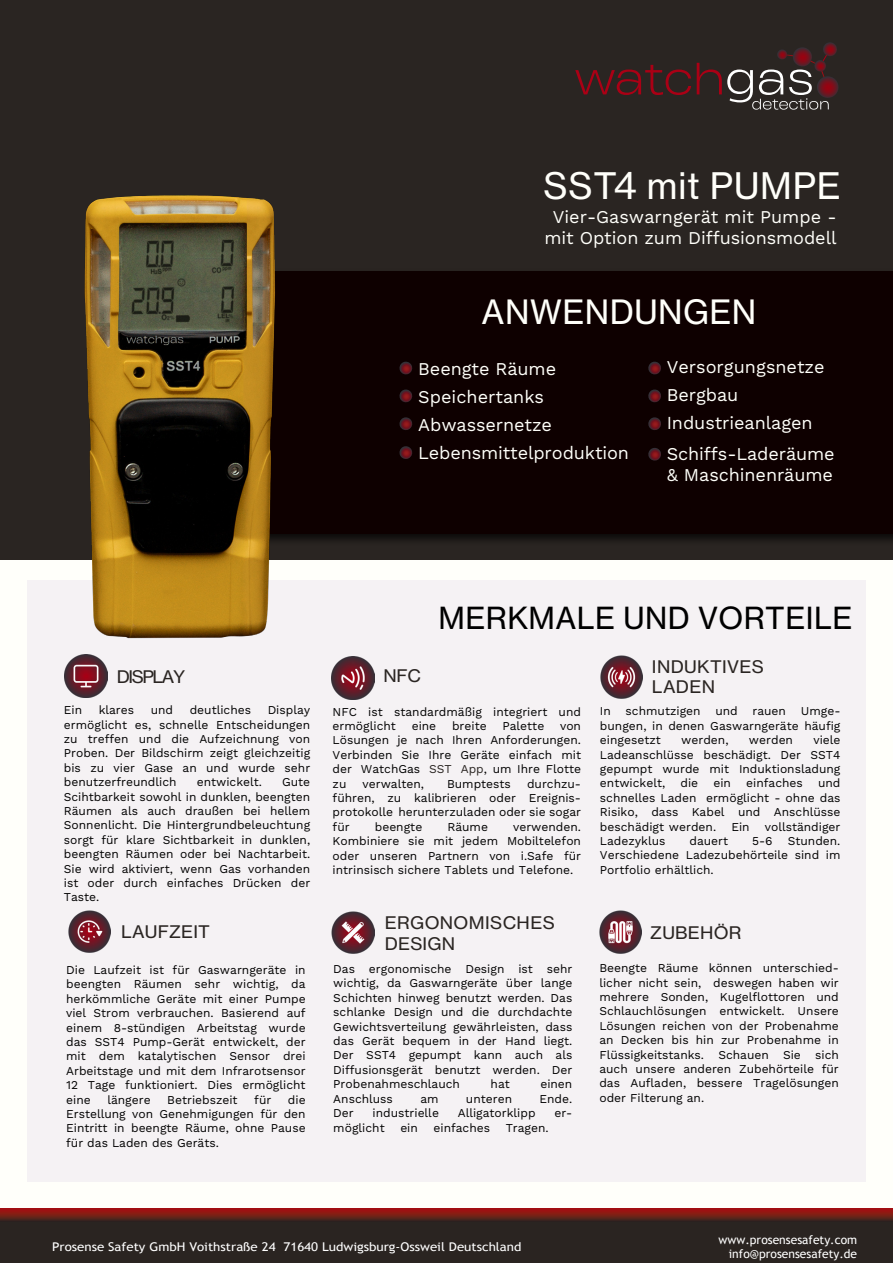
<style>
.page{position:relative;width:893px;height:1263px;background:#fffffa}
.page>*{position:absolute;margin:0;border:0;box-sizing:border-box;transform-origin:0 0}
.t1{font:36px "N Haas Grotesk TX Pro 55 Rg";letter-spacing:.02em;color:#fffffa}
.t2{font:33px "N Haas Grotesk TX Pro 55 Rg";letter-spacing:.015em;color:#fffffa}
.t3{font:30px "N Haas Grotesk TX Pro 55 Rg";letter-spacing:.015em;color:#000}
.t4{font:18px/28.2px "Work Sans";letter-spacing:-.005em;color:#fffffa}
.t5{font:17.1px/21.6px "N Haas Grotesk TX Pro 55 Rg";letter-spacing:.01em;color:#2a2522;scale:1.05 1}
.t6{font:17.1px "N Haas Grotesk TX Pro 55 Rg";letter-spacing:-.08em;color:#2a2522;scale:1.05 1}
.t7{font:12px/14.4px "Work Sans";color:#000;text-align:justify}
.t8{font:12px "Trebuchet MS";color:#fff;scale:1.1 1}
.t9{font:12px/14.4px "Trebuchet MS";color:#fff;text-align:right}
.s1{color:#2a2522}
</style>
<div class="page">
<div style="left:0;top:0;width:893px;height:560px;background:#2a2522"></div>
<div style="left:176px;top:268px;width:717px;height:278px;background:#000;opacity:.75"></div>
<div style="left:170px;top:271px;width:723px;height:262px;background:#0e0000"></div>
<div style="left:27px;top:580px;width:839px;height:602px;background:#f5f2f4"></div>
<img style="left:332px;top:657px;width:42px;height:42px">
<img style="left:68px;top:910px;width:43px;height:43px">
<img style="left:332px;top:911px;width:42px;height:42px">
<img style="left:600px;top:656px;width:43px;height:42px">
<img style="left:599px;top:911px;width:43px;height:42px">
<svg style="left:399px;top:362px;width:13px;height:13px"></svg>
<svg style="left:399px;top:389px;width:13px;height:14px"></svg>
<svg style="left:399px;top:417px;width:13px;height:13px"></svg>
<svg style="left:399px;top:446px;width:13px;height:13px"></svg>
<svg style="left:648px;top:362px;width:13px;height:13px"></svg>
<svg style="left:648px;top:389px;width:13px;height:14px"></svg>
<svg style="left:648px;top:417px;width:13px;height:13px"></svg>
<svg style="left:648px;top:448px;width:13px;height:13px"></svg>
<svg style="left:575px;top:42px;width:263px;height:68px"></svg>
<img style="left:84px;top:195px;width:207px;height:444px">
<img style="left:65px;top:655px;width:42px;height:42px">
<div style="left:0;top:1209px;width:893px;height:54px;background:#2a2421"></div>
<img style="left:0;top:1209px;width:893px;height:12px">
<p class="t1" style="left:544px;top:164px;width:299px">SST4 mit PUMPE</p>
<p class="t4" style="left:544px;top:207px;width:294px;line-height:21.1px;text-align:center">Vier-Gaswarngerät mit Pumpe - mit Option zum Diffusionsmodell</p>
<p class="t2" style="left:482px;top:291px;width:276px">ANWENDUNGEN</p>
<p class="t4" style="left:418px;top:355px;width:212px">Beengte Räume<br>Speichertanks<br>Abwassernetze<br>Lebensmittelproduktion</p>
<p class="t4" style="left:667px;top:354px;width:159px">Versorgungsnetze<br>Bergbau<br>Industrieanlagen</p>
<p class="t4" style="left:667px;top:443px;width:170px;line-height:21.6px">Schiffs-Laderäume &amp; Maschinenräume</p>
<p class="t3" style="left:439px;top:600px;width:415px">MERKMALE UND VORTEILE</p>
<p class="t6" style="left:117px;top:666px;width:67px">DISPLAY</p>
<p class="t5" style="left:383px;top:665px;width:37px">NFC</p>
<p class="t5" style="left:652px;top:656px;width:108px;line-height:20.4px">INDUKTIVES<br>LADEN</p>
<p class="t7" style="left:64px;top:703px;width:248px;text-indent:204px">Display ermöglicht es, schnelle Entscheidungen zu treffen und die Aufzeichnung von Proben. Der Bildschirm zeigt gleichzeitig bis zu vier Gase an und wurde sehr benutzerfreundlich</p>
<p class="t7" style="left:64px;top:703px;width:20px">Ein</p>
<p class="t7" style="left:99px;top:703px;width:37px">klares</p>
<p class="t7" style="left:151px;top:703px;width:24px">und</p>
<p class="t7" style="left:190px;top:703px;width:63px">deutliches</p>
<p class="t7" style="left:197px;top:775px;width:67px">entwickelt.</p>
<p class="t7" style="left:64px;top:775px;width:248px;text-indent:218px">Gute Scihtbarkeit sowohl in dunklen, beengten Räumen als auch draußen bei hellem Sonnenlicht. Die Hintergrundbeleuchtung sorgt für klare Sichtbarkeit in dunklen, beengten Räumen oder bei Nachtarbeit.<br>Sie wird aktiviert, wenn Gas vorhanden ist oder durch einfaches Drücken der Taste.</p>
<p class="t7" style="left:333px;top:705px;width:250px">NFC ist standardmäßig integriert und ermöglicht</p>
<p class="t7" style="left:412px;top:719px;width:26px">eine</p>
<p class="t7" style="left:452px;top:719px;width:36px">breite</p>
<p class="t7" style="left:502px;top:719px;width:43px">Palette</p>
<p class="t7" style="left:333px;top:719px;width:250px;text-indent:227px">von Lösungen je nach Ihren Anforderungen.<br>Verbinden Sie Ihre Geräte einfach mit der WatchGas <span class="s1">SST App</span>, um Ihre Flotte zu</p>
<p class="t7" style="left:333px;top:777px;width:250px;text-indent:194px">durchzu&shy;führen, zu kalibrieren oder Ereignis&shy;protokolle herunterzuladen oder sie sogar für</p>
<p class="t7" style="left:363px;top:777px;width:63px">verwalten,</p>
<p class="t7" style="left:447px;top:777px;width:65px">Bumptests</p>
<p class="t7" style="left:333px;top:820px;width:250px;text-indent:180px">verwenden.<br>Kombiniere sie mit jedem Mobiltelefon oder unseren Partnern von i.Safe für intrinsisch sichere Tablets und Telefone.</p>
<p class="t7" style="left:375px;top:820px;width:49px">beengte</p>
<p class="t7" style="left:447px;top:820px;width:42px">Räume</p>
<p class="t7" style="left:600px;top:705px;width:242px">In schmutzigen und rauen Umge&shy;bungen, in denen Gaswarngeräte häufig eingesetzt</p>
<p class="t7" style="left:600px;top:733px;width:242px;text-indent:213px">viele Ladeanschlüsse beschädigt. Der SST4 gepumpt wurde mit Induktionsladung entwickelt,</p>
<p class="t7" style="left:681px;top:733px;width:49px">werden,</p>
<p class="t7" style="left:749px;top:733px;width:46px">werden</p>
<p class="t7" style="left:680px;top:777px;width:19px">die</p>
<p class="t7" style="left:713px;top:777px;width:19px">ein</p>
<p class="t7" style="left:746px;top:777px;width:58px">einfaches</p>
<p class="t7" style="left:600px;top:777px;width:242px;text-indent:218px">und schnelles Laden ermöglicht - ohne das Risiko, dass Kabel und Anschlüsse beschädigt werden.</p>
<p class="t7" style="left:731px;top:820px;width:20px">Ein</p>
<p class="t7" style="left:765px;top:820px;width:77px">vollständiger</p>
<p class="t7" style="left:600px;top:834px;width:242px;text-indent:188px">Stunden.<br>Verschiedene Ladezubehörteile sind im Portfolio erhältlich.</p>
<p class="t7" style="left:600px;top:834px;width:67px">Ladezyklus</p>
<p class="t7" style="left:689px;top:834px;width:40px">dauert</p>
<p class="t7" style="left:752px;top:834px;width:22px">5-6</p>
<p class="t5" style="left:121px;top:921px;width:86px">LAUFZEIT</p>
<p class="t5" style="left:385px;top:912px;width:163px">ERGONOMISCHES<br>DESIGN</p>
<p class="t7" style="left:66px;top:963px;width:241px">Die Laufzeit ist für Gaswarngeräte in beengten Räumen sehr wichtig, da herkömmliche Geräte mit einer Pumpe viel Strom verbrauchen. Basierend auf einem 8-stündigen Arbeitstag wurde das SST4 Pump-Gerät entwickelt, der mit dem katalytischen Sensor drei Arbeitstage und mit dem Infrarotsensor 12 Tage funktioniert. Dies ermöglicht eine</p>
<p class="t7" style="left:107px;top:1093px;width:45px">längere</p>
<p class="t7" style="left:167px;top:1093px;width:72px">Betriebszeit</p>
<p class="t7" style="left:254px;top:1093px;width:19px">für</p>
<p class="t7" style="left:66px;top:1093px;width:241px;text-indent:222px">die Erstellung von Genehmigungen für den Eintritt in beengte Räume, ohne Pause für das Laden des Geräts.</p>
<p class="t7" style="left:333px;top:962px;width:241px">Das ergonomische Design ist sehr wichtig, da Gaswarngeräte über lange Schichten hinweg benutzt werden. Das schlanke Design und die durchdachte Gewichtsverteilung gewährleisten, dass das Gerät bequem in der Hand liegt.<br>Der SST4 gepumpt kann auch als Diffusionsgerät benutzt werden. Der Probenahmeschlauch</p>
<p class="t7" style="left:491px;top:1078px;width:21px">hat</p>
<p class="t7" style="left:540px;top:1078px;width:33px">einen</p>
<p class="t7" style="left:333px;top:1092px;width:61px">Anschluss</p>
<p class="t7" style="left:420px;top:1092px;width:20px">am</p>
<p class="t7" style="left:466px;top:1092px;width:48px">unteren</p>
<p class="t7" style="left:540px;top:1092px;width:34px">Ende.</p>
<p class="t7" style="left:333px;top:1106px;width:22px">Der</p>
<p class="t7" style="left:373px;top:1106px;width:68px">industrielle</p>
<p class="t7" style="left:458px;top:1106px;width:79px">Alligatorklipp</p>
<p class="t7" style="left:554px;top:1106px;width:19px">er-</p>
<p class="t7" style="left:333px;top:1121px;width:53px">möglicht</p>
<p class="t7" style="left:400px;top:1121px;width:19px">ein</p>
<p class="t7" style="left:433px;top:1121px;width:58px">einfaches</p>
<p class="t7" style="left:506px;top:1121px;width:45px">Tragen.</p>
<p class="t5" style="left:650px;top:922px;width:88px">ZUBEHÖR</p>
<p class="t7" style="left:599px;top:961px;width:241px">Beengte Räume können unterschied&shy;licher nicht sein, deswegen haben wir mehrere Sonden, Kugelflottoren und Schlauchlösungen entwickelt. Unsere Lösungen reichen von der Probenahme an Decken bis hin zur Probenahme in Flüssigkeitstanks. Schauen Sie sich auch unsere anderen Zubehörteile für das Aufladen, bessere Tragelösungen oder Filterung an.</p>
<p class="t8" style="left:52px;top:1240px;width:428px">Prosense Safety GmbH Voithstraße 24 71640 Ludwigsburg-Ossweil Deutschland</p>
<p class="t9" style="left:719px;top:1232px;width:140px">www.prosensesafety.com info@prosensesafety.de</p>
</div>
